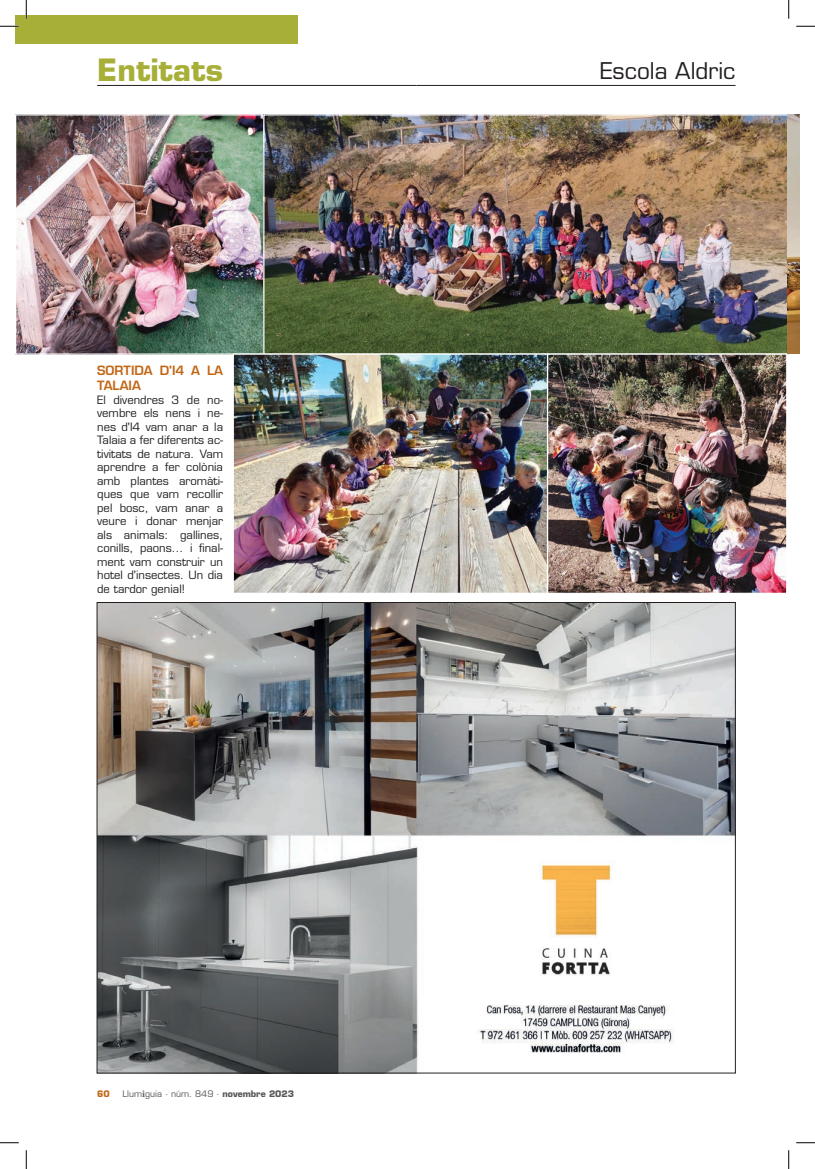
<style>
.page{position:relative;width:815px;height:1169px;background:#fff}
.page>*{position:absolute;margin:0;border:0;box-sizing:border-box;transform-origin:0 0}
.t1{font:700 30px "Eurostile LT Std";color:#a7af38}
.t2{font:22.5px "Eurostile LT Std";color:#231f20}
.TextGeneral{font:600 12.5px/15px "Eurostile LT Std";color:#c26716}
.TextGeneral-2{font:11.25px/13.5px "Eurostile LT Std";color:#231f20;text-align:justify}
.t3{font:8.75px "Eurostile LT Std";color:#57585a}
.t4{font:700 8.75px "Eurostile LT Std";color:#c26716}
.s1{font-family:"Minion Pro";font-weight:700;font-size:10px}
.s2{font-weight:700}
</style>
<div class="page">
<div style="left:16px;top:16px;width:282px;height:28px;background:#a7af38"></div>
<hr style="left:97px;top:85px;width:319px;height:1px;background:#231f20">
<hr style="left:416px;top:85px;width:319px;height:1px;background:#231f20">
<img style="left:18px;top:115px;width:781px;height:239px">
<div style="left:16px;top:114px;width:248px;height:241px;border:1px solid #fff"></div>
<img style="left:234px;top:355px;width:551px;height:237px">
<div style="left:232px;top:353px;width:316px;height:241px;border:1px solid #fff"></div>
<div style="left:546px;top:353px;width:241px;height:241px;border:1px solid #fff"></div>
<img style="left:99px;top:604px;width:634px;height:467px">
<svg style="left:0;top:25px;width:19px;height:2px"></svg>
<svg style="left:796px;top:25px;width:18px;height:2px"></svg>
<svg style="left:0;top:1142px;width:19px;height:1px"></svg>
<svg style="left:796px;top:1142px;width:18px;height:1px"></svg>
<svg style="left:25px;top:0;width:2px;height:19px"></svg>
<svg style="left:25px;top:1150px;width:2px;height:19px"></svg>
<svg style="left:788px;top:0;width:1px;height:19px"></svg>
<svg style="left:788px;top:1150px;width:1px;height:19px"></svg>
<p class="t1" style="left:97px;top:52px;width:127px">Entitats</p>
<p class="t2" style="left:600px;top:57px;width:137px">Escola Aldric</p>
<p class="TextGeneral" style="left:97px;top:363px;width:127px">SORTIDA D'I4 A LA<br>TALAIA</p>
<p class="TextGeneral-2" style="left:97px;top:393px;width:127px">El divendres 3 de no&shy;vembre els nens i ne&shy;nes d'I4 vam anar a la Talaia a fer diferents ac&shy;tivitats de natura. Vam aprendre a fer colònia amb plantes aromàti&shy;ques que vam recollir pel bosc, vam anar a veure i donar menjar als animals: gallines, conills, paons... i final&shy;ment vam construir un hotel d'insectes. Un dia de tardor genial!</p>
<p class="t4" style="left:97px;top:1088px;width:14px">60</p>
<p class="t3" style="left:122px;top:1088px;width:173px">Llum<span class="s1">i</span>guia · núm. 849 · <span class="s2">novembre 2023</span></p>
</div>
